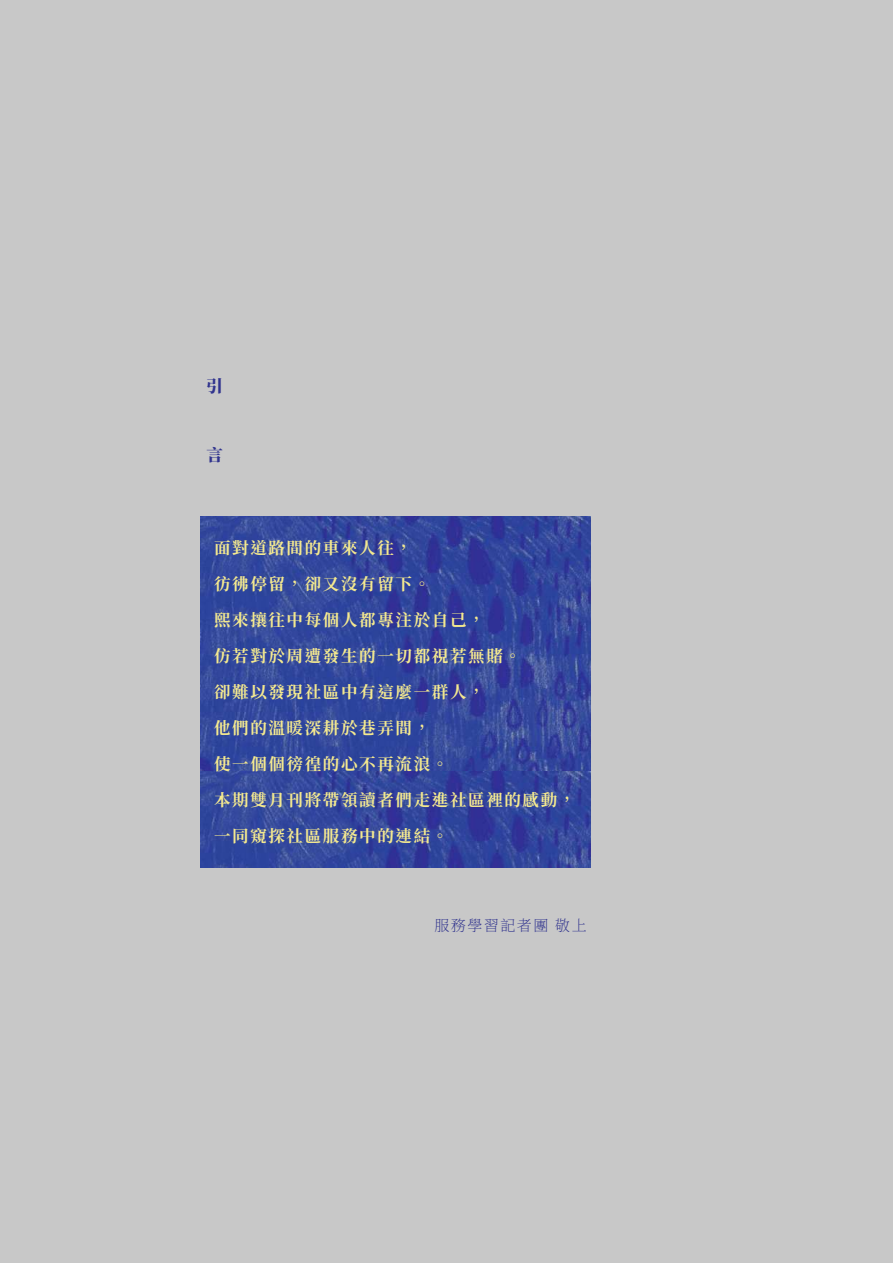
<style>
.page{position:relative;width:893px;height:1263px;background:#c8c8c8}
.page>*{position:absolute;margin:0;border:0;box-sizing:border-box;transform-origin:0 0}
.t1{font:700 16.5px/36px "Noto Serif CJ Ktc";letter-spacing:.1em;color:#f4e98f}
.t2{font:900 16.5px "Noto Serif CJ Ktc";color:#30338e}
.t3{font:200 15px "Noto Serif CJ Ktc";letter-spacing:.1em;color:#30338e}
</style>
<div class="page">
<img style="left:200px;top:516px;width:390px;height:351px">
<p class="t2" style="left:206px;top:376px;width:16px">引</p>
<p class="t2" style="left:206px;top:446px;width:18px">言</p>
<p class="t1" style="left:214px;top:530px;width:363px">面對道路間的車來人往，<br>彷彿停留，卻又沒有留下。<br>熙來攘往中每個人都專注於自己，<br>仿若對於周遭發生的一切都視若無賭。<br>卻難以發現社區中有這麼一群人，<br>他們的溫暖深耕於巷弄間，<br>使一個個徬徨的心不再流浪。<br>本期雙月刊將帶領讀者們走進社區裡的感動，一同窺探社區服務中的連結。</p>
<p class="t3" style="left:434px;top:917px;width:154px">服務學習記者團 敬上</p>
</div>
